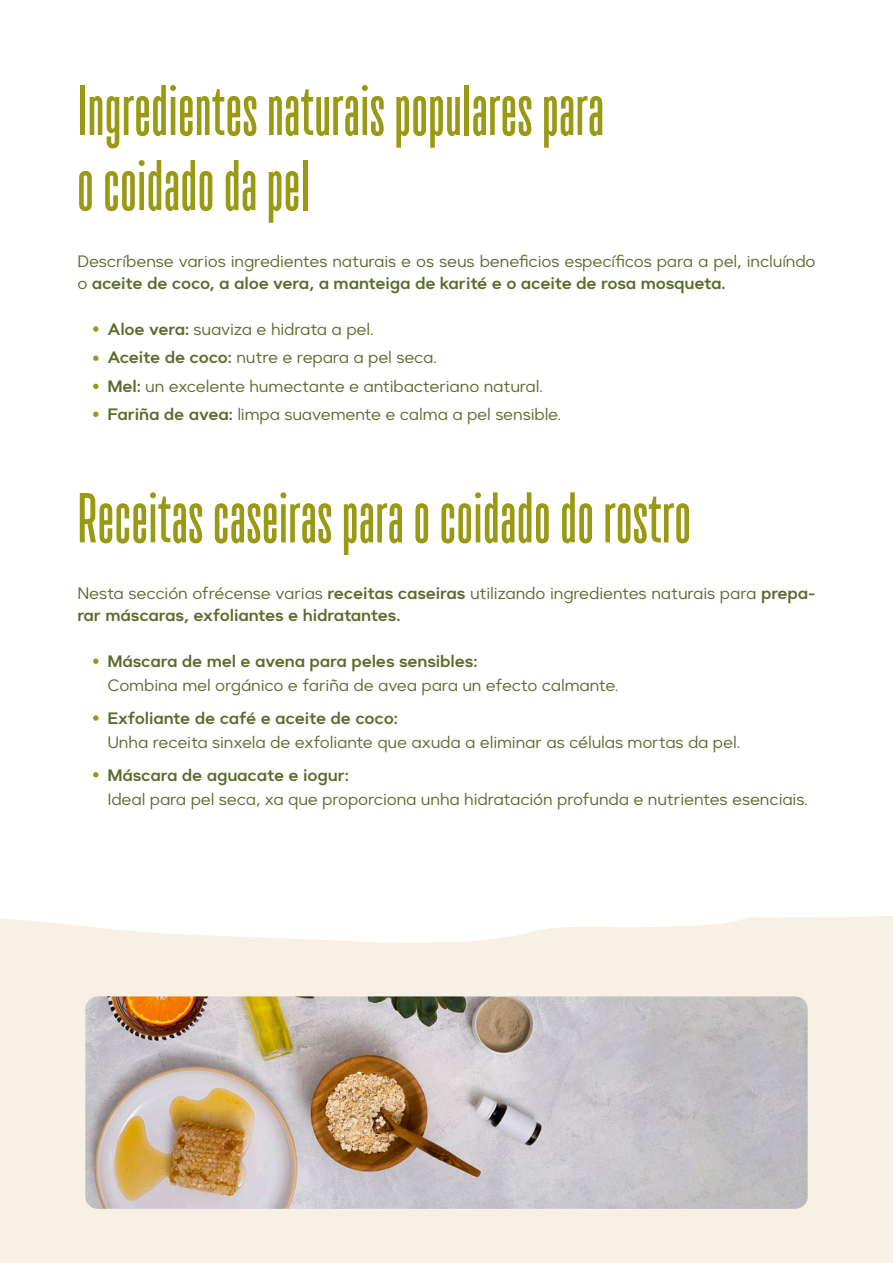
<style>
.page{position:relative;width:893px;height:1263px;background:#fff}
.page>*{position:absolute;margin:0;border:0;box-sizing:border-box;transform-origin:0 0}
.t1{font:700 70.5px/75px "TT Bluescreens";letter-spacing:.01em;color:#999914}
.t2{font:16.5px/28.5px "Suprema";letter-spacing:-.01em;color:#5c6a2c}
.t3{font:600 16.5px "Suprema";letter-spacing:-.01em;color:#5c6a2c}
.s1{font-weight:600}
</style>
<div class="page">
<svg style="left:0;top:916px;width:893px;height:347px;background:#f6f2e6"></svg>
<img style="left:85px;top:996px;width:723px;height:213px">
<svg style="left:93px;top:326px;width:6px;height:6px"></svg>
<svg style="left:93px;top:355px;width:6px;height:6px"></svg>
<svg style="left:93px;top:384px;width:6px;height:5px"></svg>
<svg style="left:93px;top:412px;width:6px;height:5px"></svg>
<svg style="left:93px;top:658px;width:6px;height:6px"></svg>
<svg style="left:93px;top:715px;width:6px;height:6px"></svg>
<svg style="left:93px;top:772px;width:6px;height:5px"></svg>
<h1 class="t1" style="left:77px;top:73px;width:528px">Ingredientes naturais populares para o coidado da pel</h1>
<p class="t2" style="left:77px;top:250px;width:740px;line-height:22.5px">Descríbense varios ingredientes naturais e os seus beneficios específicos para a pel, incluíndo o <span class="s1">aceite de coco, a aloe vera, a manteiga de karité e o aceite de rosa mosqueta.</span></p>
<p class="t2" style="left:107px;top:315px;width:455px"><span class="s1">Aloe vera:</span> suaviza e hidrata a pel.<br><span class="s1">Aceite de coco:</span> nutre e repara a pel seca.<br><span class="s1">Mel:</span> un excelente humectante e antibacteriano natural.<br><span class="s1">Fariña de avea:</span> limpa suavemente e calma a pel sensible.</p>
<h1 class="t1" style="left:77px;top:481px;width:615px">Receitas caseiras para o coidado do rostro</h1>
<p class="t2" style="left:77px;top:582px;width:740px;line-height:22.5px">Nesta sección ofrécense varias <span class="s1">receitas caseiras</span> utilizando ingredientes naturais para <span class="s1">prepa&shy;rar máscaras, exfoliantes e hidratantes.</span></p>
<p class="t3" style="left:107px;top:650px;width:372px">Máscara de mel e avena para peles sensibles:</p>
<p class="t2" style="left:107px;top:671px;width:512px">Combina mel orgánico e fariña de avea para un efecto calmante.</p>
<p class="t3" style="left:107px;top:707px;width:292px">Exfoliante de café e aceite de coco:</p>
<p class="t2" style="left:107px;top:728px;width:634px">Unha receita sinxela de exfoliante que axuda a eliminar as células mortas da pel.</p>
<p class="t3" style="left:107px;top:764px;width:243px">Máscara de aguacate e iogur:</p>
<p class="t2" style="left:107px;top:785px;width:702px">Ideal para pel seca, xa que proporciona unha hidratación profunda e nutrientes esenciais.</p>
</div>
